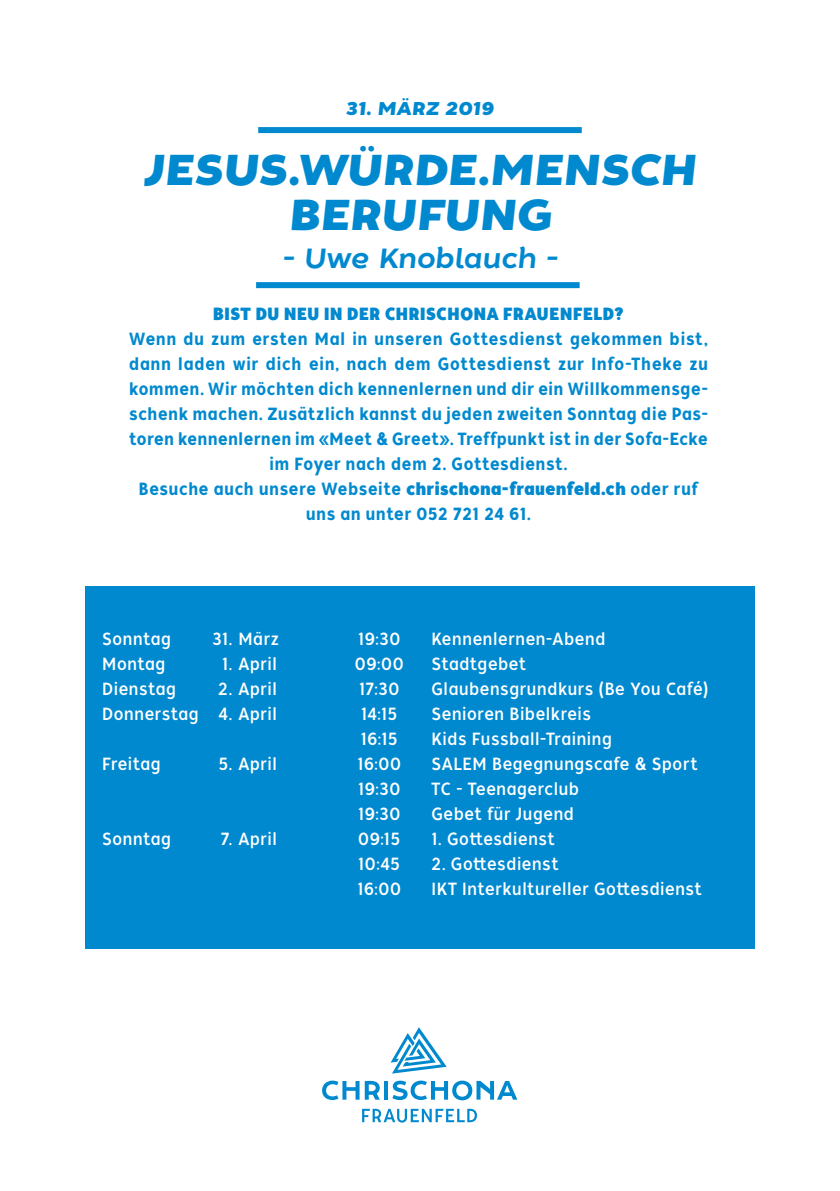
<style>
.page{position:relative;width:840px;height:1191px;background:#fff}
.page>*{position:absolute;margin:0;border:0;box-sizing:border-box;transform-origin:0 0}
.t1{font:italic 43.2px/44.6px "Tide Sans 700 Mondo";letter-spacing:.015em;color:#0089cf;text-align:center}
.t2{font:italic 27.8px "Tide Sans 500 Dudette";color:#0089cf}
.t3{font:italic 18.4px "Tide Sans 700 Mondo";letter-spacing:.025em;color:#0089cf}
.t4{font:17.6px/25px "Tide Sans Cond 500 Dudette";letter-spacing:.04em;color:#0089cf;text-align:center}
.t5{font:17.6px "Tide Sans Cond 400 Lil Dude";letter-spacing:.035em;color:#fff}
.t6{font:17.6px "Tide Sans Cond 700 Mondo";letter-spacing:.04em;color:#0089cf}
.s1{font-family:"Tide Sans Cond 700 Mondo"}
</style>
<div class="page">
<svg style="left:362px;top:1108px;width:114px;height:14px"></svg>
<svg style="left:390px;top:1027px;width:56px;height:46px"></svg>
<svg style="left:322px;top:1080px;width:57px;height:20px"></svg>
<hr style="left:384px;top:1081px;width:4px;height:18px;background:#0089cf">
<svg style="left:392px;top:1080px;width:125px;height:20px"></svg>
<div style="left:85px;top:585px;width:669px;height:363px;background:#0089cf"></div>
<div style="left:258px;top:127px;width:323px;height:6px;background:#0089cf"></div>
<div style="left:256px;top:282px;width:323px;height:6px;background:#0089cf"></div>
<p class="t3" style="left:345px;top:96px;width:149px">31. MÄRZ 2019</p>
<h1 class="t1" style="left:145px;top:149px;width:551px">JESUS.WÜRDE.MENSCH<br>BERUFUNG</h1>
<h2 class="t2" style="left:282px;top:241px;width:276px">- Uwe Knoblauch -</h2>
<p class="t6" style="left:213px;top:302px;width:412px">BIST DU NEU IN DER CHRISCHONA FRAUENFELD?</p>
<p class="t4" style="left:129px;top:327px;width:580px">Wenn du zum ersten Mal in unseren Gottesdienst gekommen bist, dann laden wir dich ein, nach dem Gottesdienst zur Info-Theke zu kommen. Wir möchten dich kennenlernen und dir ein Willkommensge&shy;schenk machen. Zusätzlich kannst du jeden zweiten Sonntag die Pas&shy;toren kennenlernen im «Meet &amp; Greet». Treffpunkt ist in der Sofa-Ecke im Foyer nach dem 2. Gottesdienst.<br>Besuche auch unsere Webseite <span class="s1">chrischona-frauenfeld.ch</span> oder ruf uns an unter 052 721 24 61.</p>
<p class="t5" style="left:102px;top:628px;width:70px">Sonntag</p>
<p class="t5" style="left:212px;top:628px;width:68px">31. März</p>
<p class="t5" style="left:358px;top:628px;width:44px">19:30</p>
<p class="t5" style="left:431px;top:628px;width:175px">Kennenlernen-Abend</p>
<p class="t5" style="left:102px;top:653px;width:65px">Montag</p>
<p class="t5" style="left:222px;top:653px;width:56px">1. April</p>
<p class="t5" style="left:354px;top:653px;width:50px">09:00</p>
<p class="t5" style="left:431px;top:653px;width:96px">Stadtgebet</p>
<p class="t5" style="left:102px;top:678px;width:75px">Dienstag</p>
<p class="t5" style="left:218px;top:678px;width:60px">2. April</p>
<p class="t5" style="left:359px;top:678px;width:42px">17:30</p>
<p class="t5" style="left:431px;top:678px;width:278px">Glaubensgrundkurs (Be You Café)</p>
<p class="t5" style="left:102px;top:703px;width:176px">Donnerstag 4. April</p>
<p class="t5" style="left:361px;top:703px;width:38px">14:15</p>
<p class="t5" style="left:431px;top:703px;width:161px">Senioren Bibelkreis</p>
<p class="t5" style="left:360px;top:728px;width:38px">16:15</p>
<p class="t5" style="left:431px;top:728px;width:182px">Kids Fussball-Training</p>
<p class="t5" style="left:102px;top:753px;width:60px">Freitag</p>
<p class="t5" style="left:218px;top:753px;width:60px">5. April</p>
<p class="t5" style="left:357px;top:753px;width:45px">16:00</p>
<p class="t5" style="left:431px;top:753px;width:267px">SALEM Begegnungscafe &amp; Sport</p>
<p class="t5" style="left:358px;top:778px;width:44px">19:30</p>
<p class="t5" style="left:431px;top:778px;width:149px">TC - Teenagerclub</p>
<p class="t5" style="left:358px;top:803px;width:44px">19:30</p>
<p class="t5" style="left:431px;top:803px;width:144px">Gebet für Jugend</p>
<p class="t5" style="left:102px;top:828px;width:70px">Sonntag</p>
<p class="t5" style="left:220px;top:828px;width:58px">7. April</p>
<p class="t5" style="left:358px;top:828px;width:44px">09:15</p>
<p class="t5" style="left:431px;top:828px;width:125px">1. Gottesdienst</p>
<p class="t5" style="left:358px;top:853px;width:43px">10:45</p>
<p class="t5" style="left:431px;top:853px;width:129px">2. Gottesdienst</p>
<p class="t5" style="left:357px;top:878px;width:45px">16:00</p>
<p class="t5" style="left:431px;top:878px;width:272px">IKT Interkultureller Gottesdienst</p>
</div>
